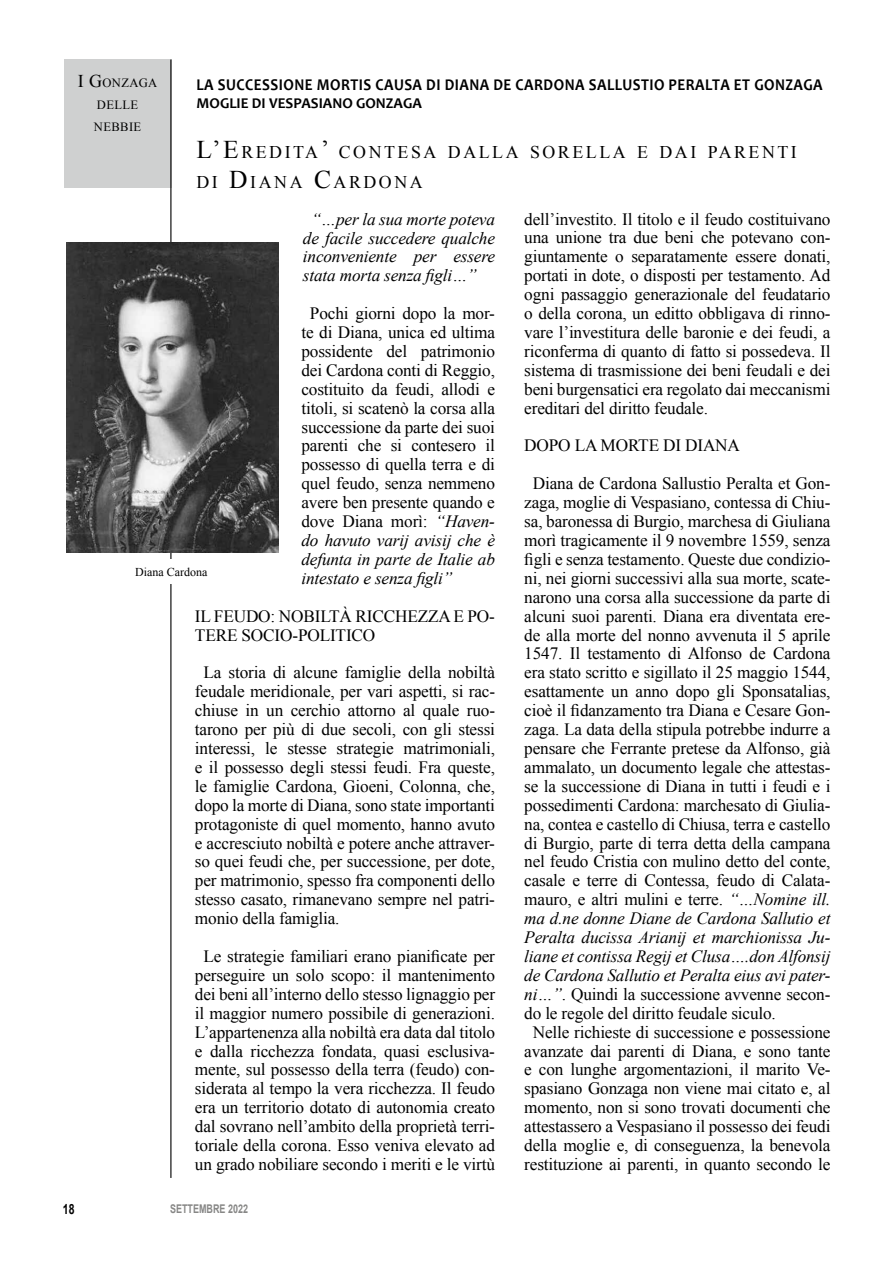
<style>
.page{position:relative;width:893px;height:1263px;background:#fff}
.page>*{position:absolute;margin:0;border:0;box-sizing:border-box;transform-origin:0 0}
.t1{font:17.85px/30.6px "Times New Roman";letter-spacing:.145em;color:#000}
.t2{font:17.25px/18.9px "Times New Roman";letter-spacing:-.01em;color:#000;text-align:justify}
.t3{font:italic 17.25px/18.9px "Times New Roman";letter-spacing:-.01em;color:#000;text-align:justify}
.t4{font:700 16.5px "Candara";letter-spacing:.03em;color:#000;scale:.91 1}
.t5{font:700 15px "Candara";color:#000}
.t6{font:700 13.95px "Arial";color:#000;scale:.75 1}
.t7{font:12.6px/21.6px "Times New Roman";letter-spacing:.03em;color:#000;text-align:center}
.t8{font:700 12px "Arial";color:#878786;scale:.75 1}
.t9{font:12px "Times New Roman";color:#000}
.s1{font-size:18px}
.s2{font-size:25.5px}
.s3{font-style:italic}
</style>
<div class="page">
<div style="left:64px;top:60px;width:107px;height:128px;background:#cfd0d0"></div>
<hr style="left:170px;top:60px;width:1px;height:1118px;background:#000">
<img style="left:67px;top:242px;width:211px;height:311px">
<div style="left:117px;top:560px;width:109px;height:24px;background:#fff"></div>
<p class="t7" style="left:78px;top:72px;width:81px"><span class="s1">I G</span>ONZAGA<br>DELLE<br>NEBBIE</p>
<p class="t4" style="left:196px;top:74px;width:690px">LA SUCCESSIONE MORTIS CAUSA DI DIANA DE CARDONA SALLUSTIO PERALTA ET GONZAGA</p>
<p class="t5" style="left:196px;top:93px;width:227px">MOGLIE DI VESPASIANO GONZAGA</p>
<p class="t1" style="left:196px;top:136px;width:602px"><span class="s2">L’E</span>REDITA<span class="s2">’</span> CONTESA DALLA SORELLA E DAI PARENTI<br>DI <span class="s2">D</span>IANA <span class="s2">C</span>ARDONA</p>
<p class="t3" style="left:303px;top:209px;width:194px;text-indent:9px">“…per la sua morte poteva de facile succedere qualche inconveniente per essere stata morta senza figli…”</p>
<p class="t2" style="left:301px;top:304px;width:195px;text-indent:9px">Pochi giorni dopo la mor&shy;te di Diana, unica ed ultima possidente del patrimonio dei Cardona conti di Reggio, costituito da feudi, allodi e titoli, si scatenò la corsa alla successione da parte dei suoi parenti che si contesero il possesso di quella terra e di quel feudo, senza nemmeno avere ben presente quando e dove Diana morì: <span class="s3">“Haven&shy;do havuto varij avisij che è defunta in parte de Italie ab intestato e senza figli”</span></p>
<p class="t2" style="left:195px;top:606px;width:302px">IL FEUDO: NOBILTÀ RICCHEZZA E PO-<br>TERE SOCIO-POLITICO</p>
<p class="t2" style="left:195px;top:663px;width:302px;text-indent:9px">La storia di alcune famiglie della nobiltà feudale meridionale, per vari aspetti, si rac&shy;chiuse in un cerchio attorno al quale ruo&shy;tarono per più di due secoli, con gli stessi interessi, le stesse strategie matrimoniali, e il possesso degli stessi feudi. Fra queste, le famiglie Cardona, Gioeni, Colonna, che, dopo la morte di Diana, sono state importanti protagoniste di quel momento, hanno avuto e accresciuto nobiltà e potere anche attraver&shy;so quei feudi che, per successione, per dote, per matrimonio, spesso fra componenti dello stesso casato, rimanevano sempre nel patri&shy;monio della famiglia.</p>
<p class="t2" style="left:195px;top:946px;width:302px;text-align:center">Le strategie familiari erano pianificate per perseguire un solo scopo: il mantenimento dei beni all’interno dello stesso lignaggio per il maggior numero possibile di generazioni.<br>L’appartenenza alla nobiltà era data dal titolo e dalla ricchezza fondata, quasi esclusiva&shy;mente, sul possesso della terra (feudo) con&shy;siderata al tempo la vera ricchezza. Il feudo era un territorio dotato di autonomia creato dal sovrano nell’ambito della proprietà terri&shy;toriale della corona. Esso veniva elevato ad un grado nobiliare secondo i meriti e le virtù</p>
<p class="t9" style="left:135px;top:564px;width:74px">Diana Cardona</p>
<p class="t6" style="left:63px;top:1200px;width:17px">18</p>
<p class="t8" style="left:170px;top:1201px;width:106px">SETTEMBRE 2022</p>
<p class="t2" style="left:524px;top:209px;width:308px">dell’investito. Il titolo e il feudo costituivano una unione tra due beni che potevano con&shy;giuntamente o separatamente essere donati, portati in dote, o disposti per testamento. Ad ogni passaggio generazionale del feudatario o della corona, un editto obbligava di rinno&shy;vare l’investitura delle baronie e dei feudi, a riconferma di quanto di fatto si possedeva. Il sistema di trasmissione dei beni feudali e dei beni burgensatici era regolato dai meccanismi ereditari del diritto feudale.</p>
<p class="t2" style="left:533px;top:426px;width:299px;line-height:37.8px;text-indent:-9px">DOPO LA MORTE DI DIANA<br>Diana de Cardona Sallustio Peralta et Gon-</p>
<p class="t2" style="left:524px;top:493px;width:308px">zaga, moglie di Vespasiano, contessa di Chiu-</p>
<p class="t2" style="left:524px;top:512px;width:308px">sa, baronessa di Burgio, marchesa di Giuliana</p>
<p class="t2" style="left:524px;top:530px;width:308px">morì tragicamente il 9 novembre 1559, senza</p>
<p class="t2" style="left:524px;top:549px;width:308px">figli e senza testamento. Queste due condizio-</p>
<p class="t2" style="left:524px;top:568px;width:308px">ni, nei giorni successivi alla sua morte, scate-</p>
<p class="t2" style="left:524px;top:587px;width:308px">narono una corsa alla successione da parte di</p>
<p class="t2" style="left:524px;top:606px;width:308px">alcuni suoi parenti. Diana era diventata ere-</p>
<p class="t2" style="left:524px;top:625px;width:308px">de alla morte del nonno avvenuta il 5 aprile</p>
<p class="t2" style="left:524px;top:644px;width:308px">1547. Il testamento di Alfonso de Cardona</p>
<p class="t2" style="left:524px;top:663px;width:308px">era stato scritto e sigillato il 25 maggio 1544,</p>
<p class="t2" style="left:524px;top:682px;width:308px">esattamente un anno dopo gli Sponsatalias,</p>
<p class="t2" style="left:524px;top:701px;width:308px">cioè il fidanzamento tra Diana e Cesare Gon-</p>
<p class="t2" style="left:524px;top:719px;width:308px">zaga. La data della stipula potrebbe indurre a</p>
<p class="t2" style="left:524px;top:738px;width:308px">pensare che Ferrante pretese da Alfonso, già</p>
<p class="t2" style="left:524px;top:757px;width:308px">ammalato, un documento legale che attestas-</p>
<p class="t2" style="left:524px;top:776px;width:308px">se la successione di Diana in tutti i feudi e i</p>
<p class="t2" style="left:524px;top:795px;width:308px">possedimenti Cardona: marchesato di Giulia-</p>
<p class="t2" style="left:524px;top:814px;width:308px">na, contea e castello di Chiusa, terra e castello</p>
<p class="t2" style="left:524px;top:833px;width:308px">di Burgio, parte di terra detta della campana</p>
<p class="t2" style="left:524px;top:852px;width:308px">nel feudo Cristia con mulino detto del conte,</p>
<p class="t2" style="left:524px;top:871px;width:308px">casale e terre di Contessa, feudo di Calata-</p>
<p class="t2" style="left:524px;top:890px;width:308px">mauro, e altri mulini e terre. <span class="s3">“…Nomine ill.</span></p>
<p class="t3" style="left:524px;top:908px;width:308px">ma d.ne donne Diane de Cardona Sallutio et</p>
<p class="t3" style="left:524px;top:927px;width:308px">Peralta ducissa Arianij et marchionissa Ju-</p>
<p class="t3" style="left:524px;top:946px;width:308px">liane et contissa Regij et Clusa….don Alfonsij</p>
<p class="t3" style="left:524px;top:965px;width:308px">de Cardona Sallutio et Peralta eius avi pater-</p>
<p class="t2" style="left:524px;top:984px;width:308px"><span class="s3">ni…”</span>. Quindi la successione avvenne secon-</p>
<p class="t2" style="left:524px;top:1003px;width:253px">do le regole del diritto feudale siculo.</p>
<p class="t2" style="left:533px;top:1022px;width:299px">Nelle richieste di successione e possessione</p>
<p class="t2" style="left:524px;top:1041px;width:308px">avanzate dai parenti di Diana, e sono tante</p>
<p class="t2" style="left:524px;top:1060px;width:308px">e con lunghe argomentazioni, il marito Ve-</p>
<p class="t2" style="left:524px;top:1079px;width:308px">spasiano Gonzaga non viene mai citato e, al</p>
<p class="t2" style="left:524px;top:1098px;width:308px">momento, non si sono trovati documenti che</p>
<p class="t2" style="left:524px;top:1117px;width:308px">attestassero a Vespasiano il possesso dei feudi</p>
<p class="t2" style="left:524px;top:1135px;width:308px">della moglie e, di conseguenza, la benevola</p>
<p class="t2" style="left:524px;top:1154px;width:308px">restituzione ai parenti, in quanto secondo le</p>
</div>
